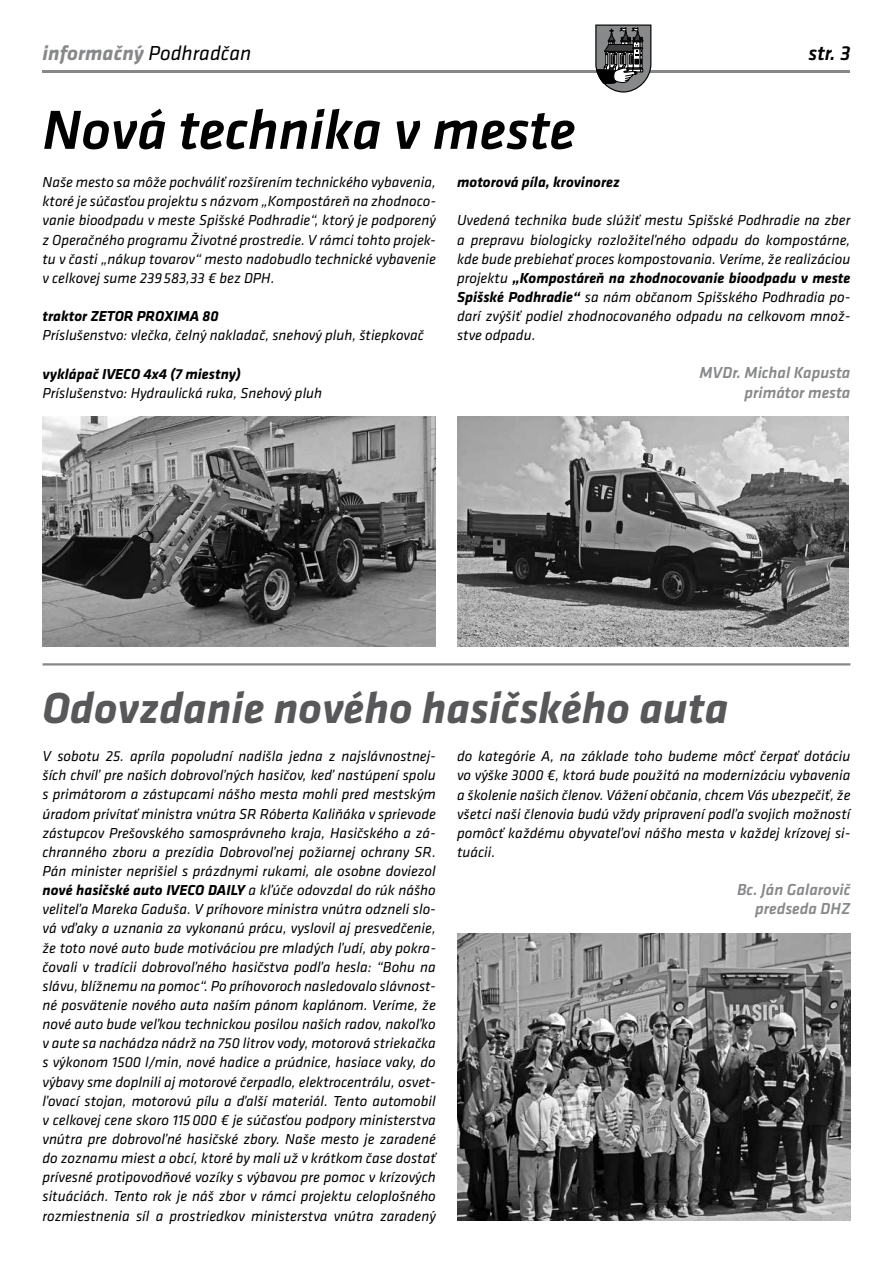
<style>
.page{position:relative;width:893px;height:1263px;background:#fff}
.page>*{position:absolute;margin:0;border:0;box-sizing:border-box;transform-origin:0 0}
.t1{font:italic 500 57px "Klavika";color:#000}
.t2{font:italic 700 45px "Klavika";color:#58585a}
.t3{font:italic 700 21px "Klavika";color:#87888a}
.t4{font:italic 500 21px "Klavika";color:#000}
.t5{font:italic 500 16.5px/19.2px "Klavika";color:#87888a;text-align:right}
.t6{font:italic 15px/19.2px "Klavika";color:#000;text-align:justify}
.t7{font:italic 700 15px "Klavika";color:#000}
.s1{font-weight:400;color:#000}
.s2{font-weight:700}
</style>
<div class="page">
<hr style="left:43px;top:70px;width:807px;height:2px;background:#87888a">
<svg style="left:595px;top:25px;width:56px;height:68px;background:#707070"></svg>
<img style="left:43px;top:417px;width:393px;height:229px">
<img style="left:457px;top:417px;width:392px;height:229px">
<hr style="left:43px;top:663px;width:807px;height:2px;background:#87888a">
<img style="left:457px;top:933px;width:393px;height:287px">
<h3 class="t3" style="left:43px;top:42px;width:210px">informačný <span class="s1">Podhradčan</span></h3>
<h3 class="t4" style="left:809px;top:42px;width:43px">str. 3</h3>
<h1 class="t1" style="left:43px;top:99px;width:535px">Nová technika v meste</h1>
<p class="t6" style="left:43px;top:173px;width:395px">Naše mesto sa môže pochváliť rozšírením technického vybavenia, ktoré je súčasťou projektu s názvom „Kompostáreň na zhodnoco&shy;vanie bioodpadu v meste Spišské Podhradie“, ktorý je podporený z Operačného programu Životné prostredie. V rámci tohto projek&shy;tu v časti „nákup tovarov“ mesto nadobudlo technické vybavenie v celkovej sume 239583,33 € bez DPH.</p>
<p class="t7" style="left:43px;top:308px;width:178px">traktor ZETOR PROXIMA 80</p>
<p class="t6" style="left:43px;top:326px;width:383px">Príslušenstvo: vlečka, čelný nakladač, snehový pluh, štiepkovač</p>
<p class="t7" style="left:43px;top:365px;width:200px">vyklápač IVECO 4x4 (7 miestny)</p>
<p class="t6" style="left:43px;top:383px;width:281px">Príslušenstvo: Hydraulická ruka, Snehový pluh</p>
<p class="t7" style="left:457px;top:174px;width:164px">motorová píla, krovinorez</p>
<p class="t6" style="left:457px;top:211px;width:395px">Uvedená technika bude slúžiť mestu Spišské Podhradie na zber a prepravu biologicky rozložiteľného odpadu do kompostárne, kde bude prebiehať proces kompostovania. Veríme, že realizáciou projektu <span class="s2">„Kompostáreň na zhodnocovanie bioodpadu v meste Spišské Podhradie“</span> sa nám občanom Spišského Podhradia po&shy;darí zvýšiť podiel zhodnocovaného odpadu na celkovom množ&shy;stve odpadu.</p>
<p class="t5" style="left:699px;top:364px;width:152px">MVDr. Michal Kapusta primátor mesta</p>
<h2 class="t2" style="left:43px;top:683px;width:687px">Odovzdanie nového hasičského auta</h2>
<p class="t6" style="left:43px;top:747px;width:395px">V sobotu 25. apríla popoludní nadišla jedna z najslávnostnej&shy;ších chvíľ pre našich dobrovoľných hasičov, keď nastúpení spolu s primátorom a zástupcami nášho mesta mohli pred mestským úradom privítať ministra vnútra SR Róberta Kaliňáka v sprievode zástupcov Prešovského samosprávneho kraja, Hasičského a zá&shy;chranného zboru a prezídia Dobrovoľnej požiarnej ochrany SR.<br>Pán minister neprišiel s prázdnymi rukami, ale osobne doviezol <span class="s2">nové hasičské auto IVECO DAILY</span> a kľúče odovzdal do rúk nášho veliteľa Mareka Gaduša. V príhovore ministra vnútra odzneli slo&shy;vá vďaky a uznania za vykonanú prácu, vyslovil aj presvedčenie, že toto nové auto bude motiváciou pre mladých ľudí, aby pokra&shy;čovali v tradícii dobrovoľného hasičstva podľa hesla: “Bohu na slávu, blížnemu na pomoc“. Po príhovoroch nasledovalo slávnost&shy;né posvätenie nového auta naším pánom kaplánom. Veríme, že nové auto bude veľkou technickou posilou našich radov, nakoľko v aute sa nachádza nádrž na 750 litrov vody, motorová striekačka s výkonom 1500 l/min, nové hadice a prúdnice, hasiace vaky, do výbavy sme doplnili aj motorové čerpadlo, elektrocentrálu, osvet&shy;ľovací stojan, motorovú pílu a ďalší materiál. Tento automobil v celkovej cene skoro 115000 € je súčasťou podpory ministerstva vnútra pre dobrovoľné hasičské zbory. Naše mesto je zaradené do zoznamu miest a obcí, ktoré by mali už v krátkom čase dostať prívesné protipovodňové vozíky s výbavou pre pomoc v krízových situáciách. Tento rok je náš zbor v rámci projektu celoplošného rozmiestnenia síl a prostriedkov ministerstva vnútra zaradený</p>
<p class="t6" style="left:457px;top:747px;width:395px">do kategórie A, na základe toho budeme môcť čerpať dotáciu vo výške 3000 €, ktorá bude použitá na modernizáciu vybavenia a školenie našich členov. Vážení občania, chcem Vás ubezpečiť, že všetci naši členovia budú vždy pripravení podľa svojich možností pomôcť každému obyvateľovi nášho mesta v každej krízovej si&shy;tuácii.</p>
<p class="t5" style="left:737px;top:880px;width:115px">Bc. Ján Galarovič predseda DHZ</p>
</div>
